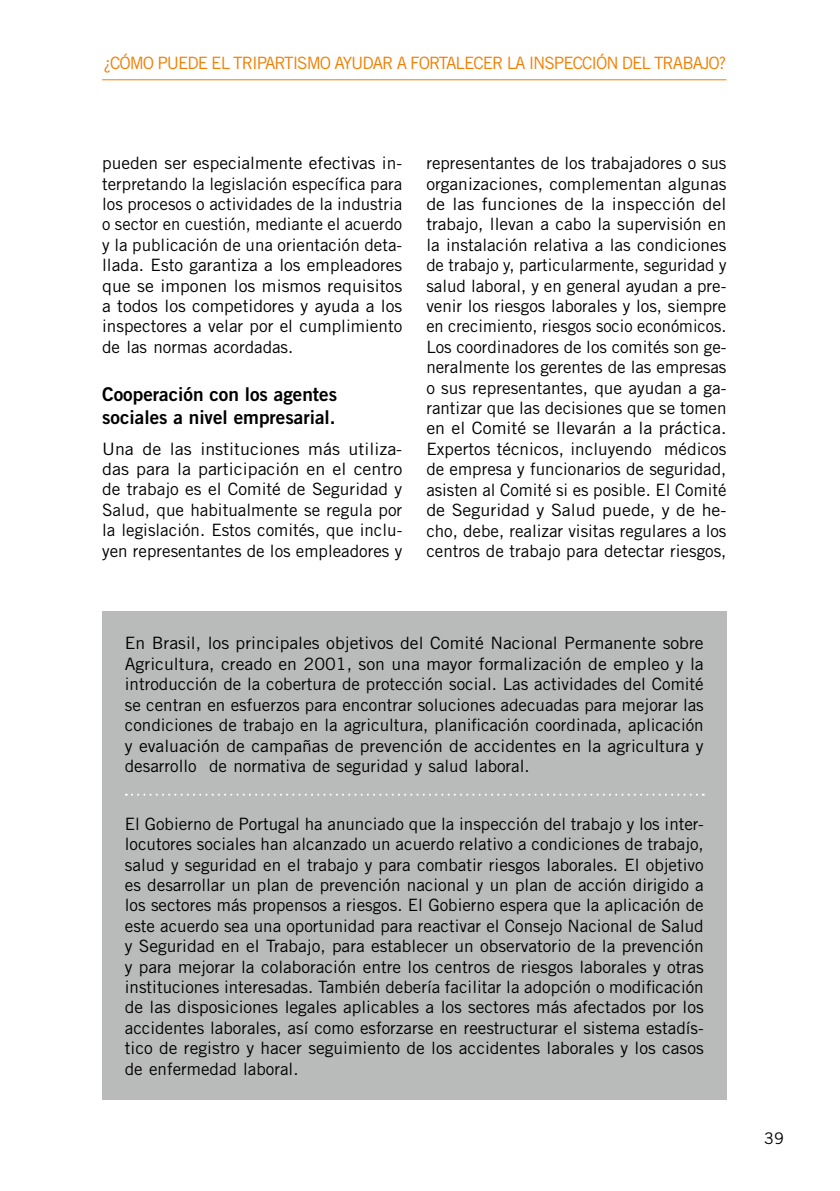
<style>
.page{position:relative;width:840px;height:1191px;background:#fff}
.page>*{position:absolute;margin:0;border:0;box-sizing:border-box;transform-origin:0 0}
.t1{font:19px/22.8px "Trade Gothic LT Std Bd 2";color:#000}
.t2{font:17px/20.4px "Trade Gothic LT Std";color:#000;text-align:justify}
.t3{font:17px/20.4px "Trade Gothic LT Std";color:#000;text-align:justify;scale:1.05 1}
.t4{font:17px "Trade Gothic LT Std";letter-spacing:-.06em;color:#f17e00}
.t5{font:16px "Trade Gothic LT Std";color:#000}
</style>
<div class="page">
<hr style="left:102px;top:79px;width:624px;height:1px;background:#f17e00">
<div style="left:102px;top:611px;width:624px;height:489px;background:#b9baba"></div>
<svg style="left:126px;top:793px;width:577px;height:2px"></svg>
<p class="t4" style="left:103px;top:53px;width:65px">¿Cómo puede</p>
<p class="t4" style="left:211px;top:53px;width:32px">el tripartismo</p>
<p class="t4" style="left:334px;top:53px;width:28px">ayudar</p>
<p class="t4" style="left:396px;top:53px;width:24px">a fortalecer</p>
<p class="t4" style="left:506px;top:53px;width:31px">la inspecci</p>
<p class="t4" style="left:595px;top:53px;width:69px">óndeL trabajo</p>
<p class="t4" style="left:718px;top:53px;width:9px">?</p>
<p class="t2" style="left:102px;top:153px;width:301px">pueden ser especialmente efectivas in&shy;terpretando la legislación específica para los procesos o actividades de la industria o sector en cuestión, mediante el acuerdo y la publicación de una orientación deta&shy;llada. Esto garantiza a los empleadores que se imponen los mismos requisitos a todos los competidores y ayuda a los inspectores a velar por el cumplimiento de las normas acordadas.</p>
<p class="t1" style="left:102px;top:383px;width:236px">Cooperación con los agentes sociales a nivel empresarial.</p>
<p class="t3" style="left:102px;top:438px;width:287px">Una de las instituciones más utiliza&shy;das para la participación en el centro de trabajo es el Comité de Seguridad y Salud, que habitualmente se regula por la legislación. Estos comités, que inclu&shy;yen representantes de los empleadores y</p>
<p class="t2" style="left:426px;top:153px;width:301px">representantes de los trabajadores o sus organizaciones, complementan algunas de las funciones de la inspección del trabajo, llevan a cabo la supervisión en la instalación relativa a las condiciones de trabajo y, particularmente, seguridad y salud laboral, y en general ayudan a pre&shy;venir los riesgos laborales y los, siempre en crecimiento, riesgos socio económicos.<br>Los coordinadores de los comités son ge&shy;neralmente los gerentes de las empresas o sus representantes, que ayudan a ga&shy;rantizar que las decisiones que se tomen en el Comité se llevarán a la práctica.<br>Expertos técnicos, incluyendo médicos de empresa y funcionarios de seguridad, asisten al Comité si es posible. El Comité de Seguridad y Salud puede, y de he&shy;cho, debe, realizar visitas regulares a los centros de trabajo para detectar riesgos,</p>
<p class="t2" style="left:125px;top:633px;width:580px">En Brasil, los principales objetivos del Comité Nacional Permanente sobre Agricultura, creado en 2001, son una mayor formalización de empleo y la introducción de la cobertura de protección social. Las actividades del Comité se centran en esfuerzos para encontrar soluciones adecuadas para mejorar las condiciones de trabajo en la agricultura, planificación coordinada, aplicación y evaluación de campañas de prevención de accidentes en la agricultura y desarrollo de normativa de seguridad y salud laboral.</p>
<p class="t2" style="left:125px;top:813px;width:580px">El Gobierno de Portugal ha anunciado que la inspección del trabajo y los inter&shy;locutores sociales han alcanzado un acuerdo relativo a condiciones de trabajo, salud y seguridad en el trabajo y para combatir riesgos laborales. El objetivo es desarrollar un plan de prevención nacional y un plan de acción dirigido a los sectores más propensos a riesgos. El Gobierno espera que la aplicación de este acuerdo sea una oportunidad para reactivar el Consejo Nacional de Salud y Seguridad en el Trabajo, para establecer un observatorio de la prevención y para mejorar la colaboración entre los centros de riesgos laborales y otras instituciones interesadas. También debería facilitar la adopción o modificación de las disposiciones legales aplicables a los sectores más afectados por los accidentes laborales, así como esforzarse en reestructurar el sistema estadís&shy;tico de registro y hacer seguimiento de los accidentes laborales y los casos de enfermedad laboral.</p>
<p class="t5" style="left:763px;top:1128px;width:21px">39</p>
</div>
